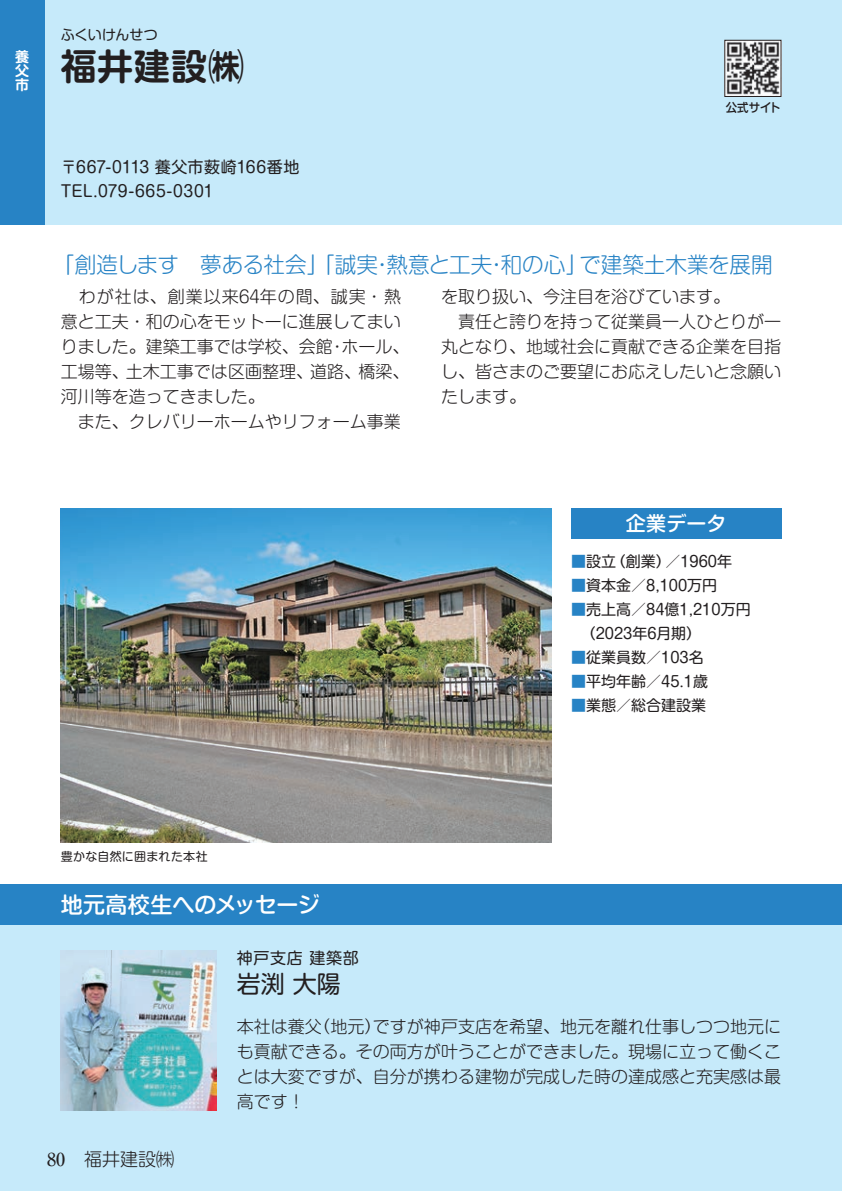
<style>
.page{position:relative;width:842px;height:1191px;background:#fff}
.page>*{position:absolute;margin:0;border:0;box-sizing:border-box;transform-origin:0 0}
.t1{font:700 36px "Shin M Go Pro De";color:#231f20}
.t2{font:24px "Shin M Go Pro";color:#231f20}
.t3{font:300 22px "Shin M Go Pro";color:#2783c5}
.t4{font:500 22px "Shin M Go Pro";letter-spacing:-.005em;color:#fff}
.t5{font:500 20px "Shin M Go Pro";letter-spacing:.005em;color:#fff}
.t6{font:300 18px "Shin M Go Pro";color:#231f20}
.t7{font:500 18px "Ryumin Pro";color:#231f20}
.t8{font:300 17px/25px "Shin M Go Pro";color:#231f20}
.t9{font:16px/24px "Shin M Go Pro";letter-spacing:.035em;color:#231f20}
.t10{font:15px/24px "Shin M Go Pro";color:#231f20}
.t11{font:14px "Shin M Go Pro";letter-spacing:-.01em;color:#231f20}
.t12{font:700 14px/14px "Shin M Go Pro De";color:#fff;text-align:justify}
.t13{font:12px "Shin M Go Pro";letter-spacing:.025em;color:#231f20}
.t14{font:500 12px "Shin M Go Pro";letter-spacing:-.005em;color:#231f20;scale:.95 1}
.s1{color:#2783c5}
</style>
<div class="page">
<div style="left:0;top:884px;width:841px;height:307px;background:#c6eafa"></div>
<hr style="left:841px;top:884px;width:1px;height:307px;background:#c6eafa">
<div style="left:0;top:884px;width:841px;height:40px;background:#2783c5"></div>
<hr style="left:841px;top:884px;width:1px;height:40px;background:#2783c5">
<div style="left:0;top:0;width:841px;height:224px;background:#c6eafa"></div>
<hr style="left:841px;top:0;width:1px;height:224px;background:#c6eafa">
<div style="left:0;top:0;width:44px;height:224px;background:#2783c5"></div>
<img style="left:61px;top:508px;width:490px;height:334px">
<div style="left:571px;top:508px;width:210px;height:30px;background:#2783c5"></div>
<img style="left:61px;top:950px;width:156px;height:160px">
<img style="left:726px;top:42px;width:53px;height:53px">
<div style="left:724px;top:40px;width:57px;height:57px;border:1px solid #231f20"></div>
<p class="t12" style="left:15px;top:48px;width:15px">養父市</p>
<p class="t11" style="left:61px;top:24px;width:99px">ふくいけんせつ</p>
<h1 class="t1" style="left:61px;top:37px;width:185px">福井建設㈱</h1>
<p class="t9" style="left:61px;top:153px;width:240px">〒667-0113 養父市薮崎166番地<br>TEL.079-665-0301</p>
<p class="t14" style="left:725px;top:97px;width:59px">公式サイト</p>
<p class="t3" style="left:53px;top:247px;width:720px">「創造します　夢ある社会」「誠実・熱意と工夫・和の心」で建築土木業を展開</p>
<p class="t8" style="left:61px;top:282px;width:350px">　わが社は、創業以来64年の間、誠実・熱意と工夫・和の心をモットーに進展してまいりました。建築工事では学校、会館・ホール、工場等、土木工事では区画整理、道路、橋梁、河川等を造ってきました。<br>　また、クレバリーホームやリフォーム事業</p>
<p class="t8" style="left:441px;top:282px;width:341px">を取り扱い、今注目を浴びています。<br>　責任と誇りを持って従業員一人ひとりが一丸となり、地域社会に貢献できる企業を目指し、皆さまのご要望にお応えしたいと念願いたします。</p>
<p class="t5" style="left:625px;top:507px;width:102px">企業データ</p>
<p class="t10" style="left:571px;top:548px;width:162px"><span class="s1">■</span>設立（創業）／1960年</p>
<p class="t10" style="left:571px;top:572px;width:148px"><span class="s1">■</span>資本金／8,100万円</p>
<p class="t10" style="left:571px;top:596px;width:181px"><span class="s1">■</span>売上高／84億1,210万円　（2023年6月期）</p>
<p class="t10" style="left:571px;top:644px;width:134px"><span class="s1">■</span>従業員数／103名</p>
<p class="t10" style="left:571px;top:668px;width:138px"><span class="s1">■</span>平均年齢／45.1歳</p>
<p class="t10" style="left:571px;top:692px;width:136px"><span class="s1">■</span>業態／総合建設業</p>
<p class="t13" style="left:61px;top:847px;width:149px">豊かな自然に囲まれた本社</p>
<p class="t4" style="left:61px;top:886px;width:260px">地元高校生へのメッセージ</p>
<p class="t9" style="left:237px;top:944px;width:123px">神戸支店 建築部</p>
<h2 class="t2" style="left:237px;top:964px;width:105px">岩渕 大陽</h2>
<p class="t7" style="left:47px;top:1145px;width:19px">80</p>
<p class="t6" style="left:84px;top:1145px;width:91px">福井建設㈱</p>
<p class="t8" style="left:237px;top:1012px;width:546px;text-align:justify">本社は養父(地元)ですが神戸支店を希望、地元を離れ仕事しつつ地元にも貢献できる。その両方が叶うことができました。現場に立って働くことは大変ですが、自分が携わる建物が完成した時の達成感と充実感は最高です！</p>
</div>
